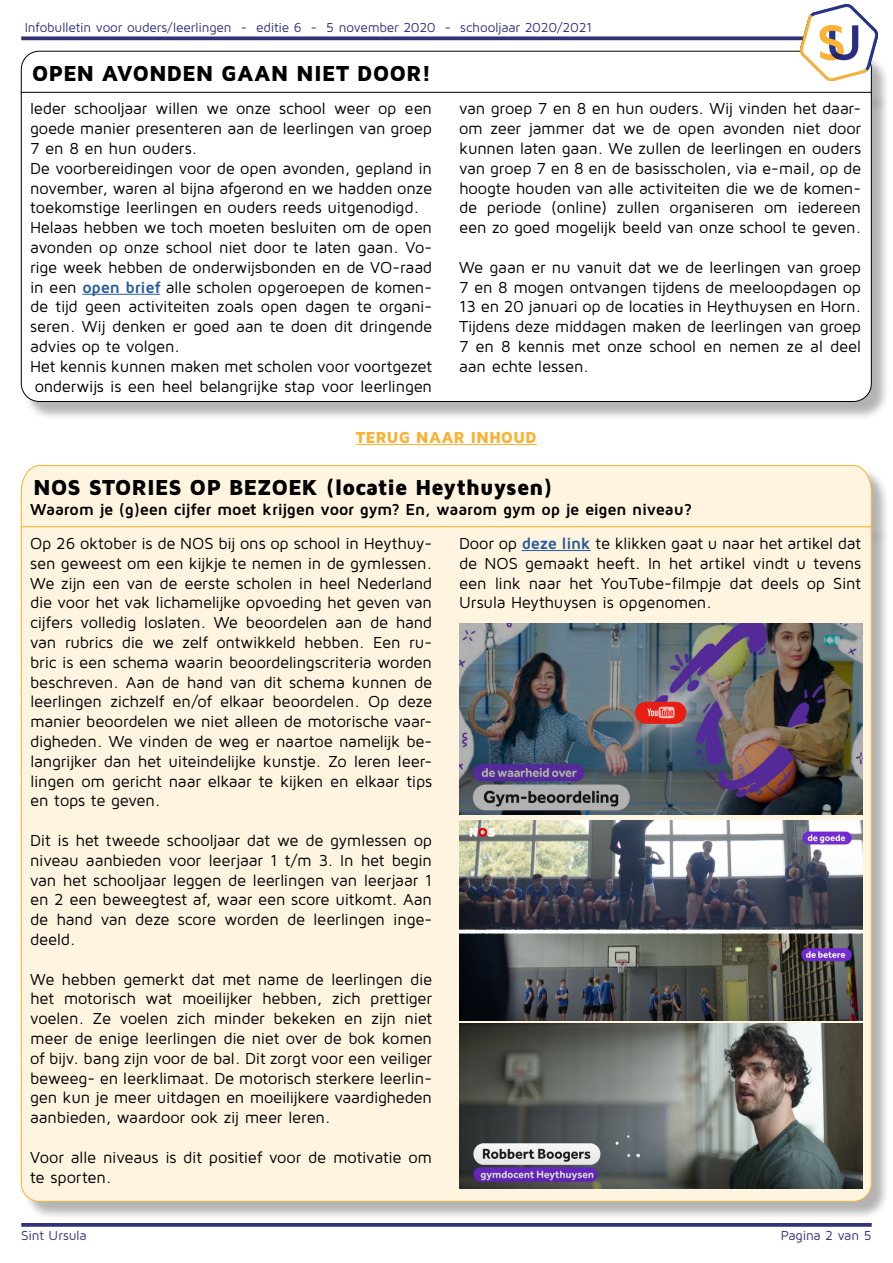
<style>
.page{position:relative;width:893px;height:1263px;background:#fff}
.page>*{position:absolute;margin:0;border:0;box-sizing:border-box;transform-origin:0 0}
.t1{font:900 22.5px "Maven Pro";letter-spacing:-.005em;color:#000}
.t2{font:16.5px/19.8px "Maven Pro";letter-spacing:-.015em;color:#000;text-align:justify}
.t3{font:700 16.5px "Maven Pro";letter-spacing:-.015em;color:#000}
.t4{font:900 16.5px "Maven Pro";letter-spacing:-.005em;color:#f9b233}
.t5{font:13.5px "Maven Pro";letter-spacing:-.015em;color:#313279}
.s1{font-weight:700;color:#275b9b}
</style>
<div class="page">
<svg style="left:21px;top:36px;width:780px;height:4px;background:#494988"></svg>
<img style="left:801px;top:4px;width:76px;height:49px">
<svg style="left:21px;top:1223px;width:851px;height:4px;background:#3d3e81"></svg>
<svg style="left:21px;top:50px;width:851px;height:42px"></svg>
<div style="left:23px;top:94px;width:867px;height:327px;background:#000;opacity:.3"></div>
<svg style="left:21px;top:92px;width:851px;height:310px"></svg>
<hr style="left:356px;top:444px;width:181px;height:1px;background:#f9b233">
<div style="left:21px;top:465px;width:851px;height:61px;background:#fef4e0"></div>
<div style="left:23px;top:529px;width:867px;height:691px;background:#000;opacity:.3"></div>
<div style="left:21px;top:526px;width:851px;height:676px;background:#fef4e0"></div>
<img style="left:459px;top:623px;width:403px;height:192px">
<img style="left:459px;top:821px;width:403px;height:199px">
<img style="left:459px;top:1023px;width:403px;height:165px">
<p class="t5" style="left:25px;top:18px;width:569px">Infobulletin voor ouders/leerlingen - editie 6 - 5 november 2020 - schooljaar 2020/2021</p>
<h1 class="t1" style="left:32px;top:59px;width:401px">OPEN AVONDEN GAAN NIET DOOR!</h1>
<p class="t2" style="left:30px;top:98px;width:404px;text-align:left">Ieder schooljaar willen we onze school weer op een goede manier presenteren aan de leerlingen van groep 7 en 8 en hun ouders.<br>De voorbereidingen voor de open avonden, gepland in november, waren al bijna afgerond en we hadden onze toekomstige leerlingen en ouders reeds uitgenodigd.<br>Helaas hebben we toch moeten besluiten om de open avonden op onze school niet door te laten gaan. Vo&shy;rige week hebben de onderwijsbonden en de VO-raad in een <span class="s1">open brief</span> alle scholen opgeroepen de komen&shy;de tijd geen activiteiten zoals open dagen te organi&shy;seren. Wij denken er goed aan te doen dit dringende advies op te volgen.<br>Het kennis kunnen maken met scholen voor voortgezet onderwijs is een heel belangrijke stap voor leerlingen</p>
<p class="t2" style="left:459px;top:98px;width:404px">van groep 7 en 8 en hun ouders. Wij vinden het daar&shy;om zeer jammer dat we de open avonden niet door kunnen laten gaan. We zullen de leerlingen en ouders van groep 7 en 8 en de basisscholen, via e-mail, op de hoogte houden van alle activiteiten die we de komen&shy;de periode (online) zullen organiseren om iedereen een zo goed mogelijk beeld van onze school te geven.</p>
<p class="t2" style="left:459px;top:257px;width:404px">We gaan er nu vanuit dat we de leerlingen van groep 7 en 8 mogen ontvangen tijdens de meeloopdagen op 13 en 20 januari op de locaties in Heythuysen en Horn.<br>Tijdens deze middagen maken de leerlingen van groep 7 en 8 kennis met onze school en nemen ze al deel aan echte lessen.</p>
<p class="t4" style="left:356px;top:427px;width:182px">TERUG NAAR INHOUD</p>
<h1 class="t1" style="left:33px;top:474px;width:521px">NOS STORIES OP BEZOEK (locatie Heythuysen)</h1>
<p class="t3" style="left:30px;top:499px;width:664px">Waarom je (g)een cijfer moet krijgen voor gym? En, waarom gym op je eigen niveau?</p>
<p class="t2" style="left:30px;top:533px;width:404px">Op 26 oktober is de NOS bij ons op school in Heythuy&shy;sen geweest om een kijkje te nemen in de gymlessen.<br>We zijn een van de eerste scholen in heel Nederland die voor het vak lichamelijke opvoeding het geven van cijfers volledig loslaten. We beoordelen aan de hand van rubrics die we zelf ontwikkeld hebben. Een ru&shy;bric is een schema waarin beoordelingscriteria worden beschreven. Aan de hand van dit schema kunnen de leerlingen zichzelf en/of elkaar beoordelen. Op deze manier beoordelen we niet alleen de motorische vaar&shy;digheden. We vinden de weg er naartoe namelijk be&shy;langrijker dan het uiteindelijke kunstje. Zo leren leer&shy;lingen om gericht naar elkaar te kijken en elkaar tips en tops te geven.</p>
<p class="t2" style="left:30px;top:830px;width:403px">Dit is het tweede schooljaar dat we de gymlessen op niveau aanbieden voor leerjaar 1 t/m 3. In het begin van het schooljaar leggen de leerlingen van leerjaar 1 en 2 een beweegtest af, waar een score uitkomt. Aan de hand van deze score worden de leerlingen inge&shy;deeld.</p>
<p class="t2" style="left:30px;top:968px;width:404px">We hebben gemerkt dat met name de leerlingen die het motorisch wat moeilijker hebben, zich prettiger voelen. Ze voelen zich minder bekeken en zijn niet meer de enige leerlingen die niet over de bok komen of bijv. bang zijn voor de bal. Dit zorgt voor een veiliger beweeg- en leerklimaat. De motorisch sterkere leerlin&shy;gen kun je meer uitdagen en moeilijkere vaardigheden aanbieden, waardoor ook zij meer leren.</p>
<p class="t2" style="left:30px;top:1146px;width:404px">Voor alle niveaus is dit positief voor de motivatie om te sporten.</p>
<p class="t2" style="left:459px;top:533px;width:404px">Door op <span class="s1">deze link</span> te klikken gaat u naar het artikel dat de NOS gemaakt heeft. In het artikel vindt u tevens een link naar het YouTube-filmpje dat deels op Sint Ursula Heythuysen is opgenomen.</p>
<p class="t5" style="left:21px;top:1227px;width:67px">Sint Ursula</p>
<p class="t5" style="left:781px;top:1227px;width:92px">Pagina 2 van 5</p>
</div>
